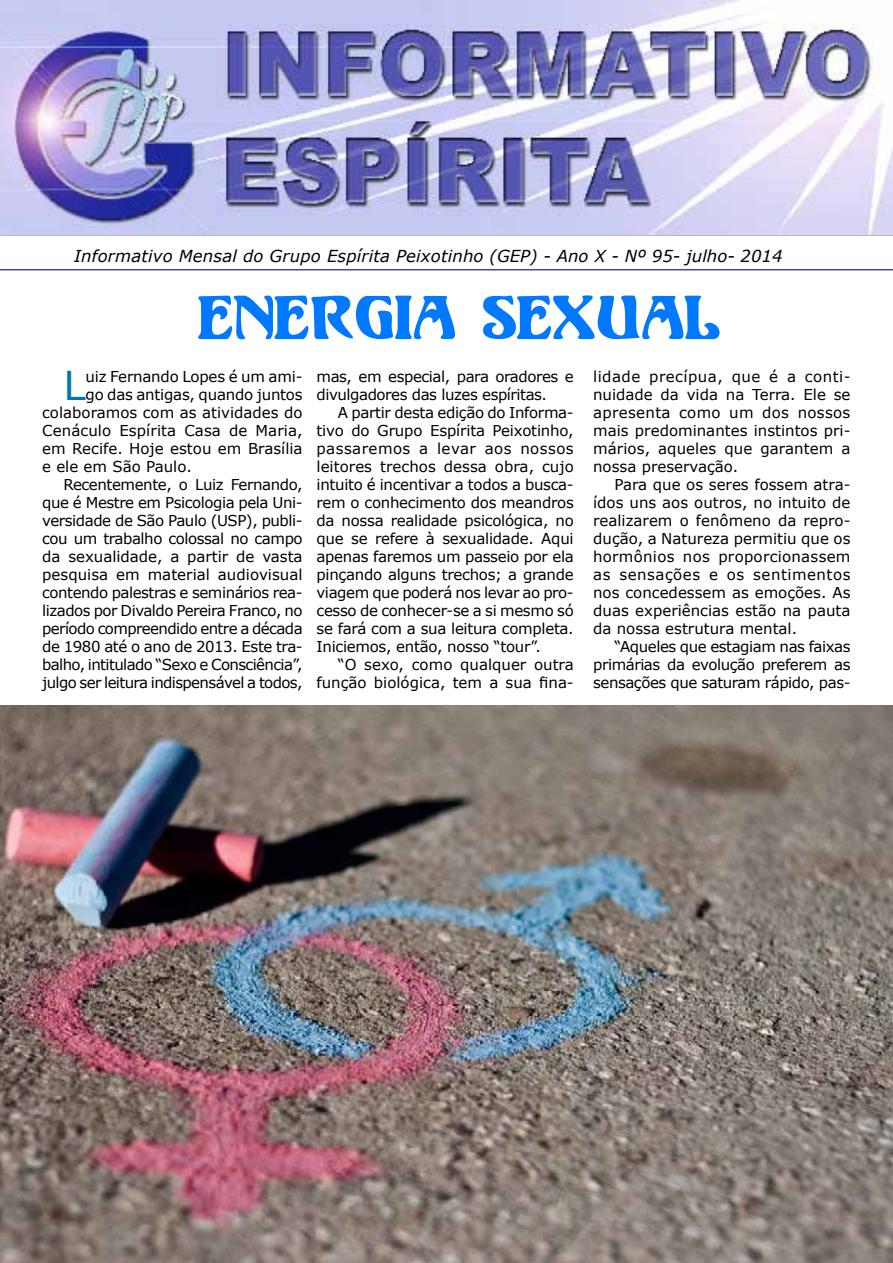
<style>
.page{position:relative;width:893px;height:1263px;background:#fff}
.page>*{position:absolute;margin:0;border:0;box-sizing:border-box;transform-origin:0 0}
.t1{font:54px "Volute";color:#0079ff}
.t2{font:39.75px "Verdana";color:#0076b7}
.t3{font:italic 16.5px "Verdana";letter-spacing:.01em;color:#000}
.t4{font:15px/18px "Verdana";letter-spacing:-.03em;color:#000;text-align:justify}
.t5{font:15px/18px "Verdana";color:#000;text-align:right}
.t6{font:15px "Verdana";letter-spacing:.005em;color:#000}
</style>
<div class="page">
<hr style="left:0;top:269px;width:893px;height:1px;background:#44a">
<img style="left:0;top:0;width:893px;height:235px">
<img style="left:0;top:706px;width:893px;height:557px">
<p class="t3" style="left:74px;top:246px;width:710px">Informativo Mensal do Grupo Espírita Peixotinho (GEP) - Ano X - Nº 95- julho- 2014</p>
<h1 class="t1" style="left:197px;top:283px;width:524px">ENERGIA SEXUAL</h1>
<h2 class="t2" style="left:63px;top:361px;width:24px">L</h2>
<p class="t4" style="left:86px;top:367px;width:219px">uiz Fernando Lopes é um ami-</p>
<p class="t4" style="left:593px;top:367px;width:259px">lidade precípua, que é a conti&shy;nuidade da vida na Terra. Ele se apresenta como um dos nossos mais predominantes instintos pri&shy;mários, aqueles que garantem a nossa preservação.</p>
<p class="t4" style="left:593px;top:475px;width:259px;text-indent:21px">Para que os seres fossem atra&shy;ídos uns aos outros, no intuito de realizarem o fenômeno da repro&shy;dução, a Natureza permitiu que os hormônios nos proporcionassem as sensações e os sentimentos nos concedessem as emoções. As duas experiências estão na pauta da nossa estrutura mental.</p>
<p class="t4" style="left:593px;top:637px;width:259px;text-indent:21px">“Aqueles que estagiam nas faixas primárias da evolução preferem as sensações que saturam rápido, pas-</p>
<p class="t4" style="left:317px;top:367px;width:259px">mas, em especial, para oradores e divulgadores das luzes espíritas.</p>
<p class="t4" style="left:317px;top:403px;width:259px;text-indent:21px">A partir desta edição do Informa&shy;tivo do Grupo Espírita Peixotinho, passaremos a levar aos nossos leitores trechos dessa obra, cujo intuito é incentivar a todos a busca&shy;rem o conhecimento dos meandros da nossa realidade psicológica, no que se refere à sexualidade. Aqui apenas faremos um passeio por ela pinçando alguns trechos; a grande viagem que poderá nos levar ao pro&shy;cesso de conhecer-se a si mesmo só se fará com a sua leitura completa.<br>Iniciemos, então, nosso “tour”.</p>
<p class="t5" style="left:317px;top:655px;width:259px">“O sexo, como qualquer outra função biológica, tem a sua fina-</p>
<p class="t4" style="left:86px;top:385px;width:219px">go das antigas, quando juntos</p>
<p class="t5" style="left:42px;top:403px;width:262px">colaboramos com as atividades do</p>
<p class="t6" style="left:42px;top:421px;width:262px">Cenáculo Espírita Casa de Maria,</p>
<p class="t5" style="left:42px;top:439px;width:262px">em Recife. Hoje estou em Brasília</p>
<p class="t5" style="left:42px;top:457px;width:151px">e ele em São Paulo.</p>
<p class="t4" style="left:63px;top:475px;width:241px">Recentemente, o Luiz Fernando,</p>
<p class="t4" style="left:42px;top:493px;width:262px">que é Mestre em Psicologia pela Uni-</p>
<p class="t4" style="left:42px;top:511px;width:262px">versidade de São Paulo (USP), publi-</p>
<p class="t4" style="left:42px;top:529px;width:262px">cou um trabalho colossal no campo</p>
<p class="t5" style="left:42px;top:547px;width:262px">da sexualidade, a partir de vasta</p>
<p class="t5" style="left:42px;top:565px;width:262px">pesquisa em material audiovisual</p>
<p class="t4" style="left:42px;top:583px;width:262px">contendo palestras e seminários rea-</p>
<p class="t4" style="left:42px;top:601px;width:262px">lizados por Divaldo Pereira Franco, no</p>
<p class="t4" style="left:42px;top:619px;width:262px">período compreendido entre a década</p>
<p class="t4" style="left:42px;top:637px;width:262px">de 1980 até o ano de 2013. Este tra-</p>
<p class="t4" style="left:42px;top:655px;width:262px">balho, intitulado “Sexo e Consciência”,</p>
<p class="t4" style="left:42px;top:673px;width:262px">julgo ser leitura indispensável a todos,</p>
</div>
